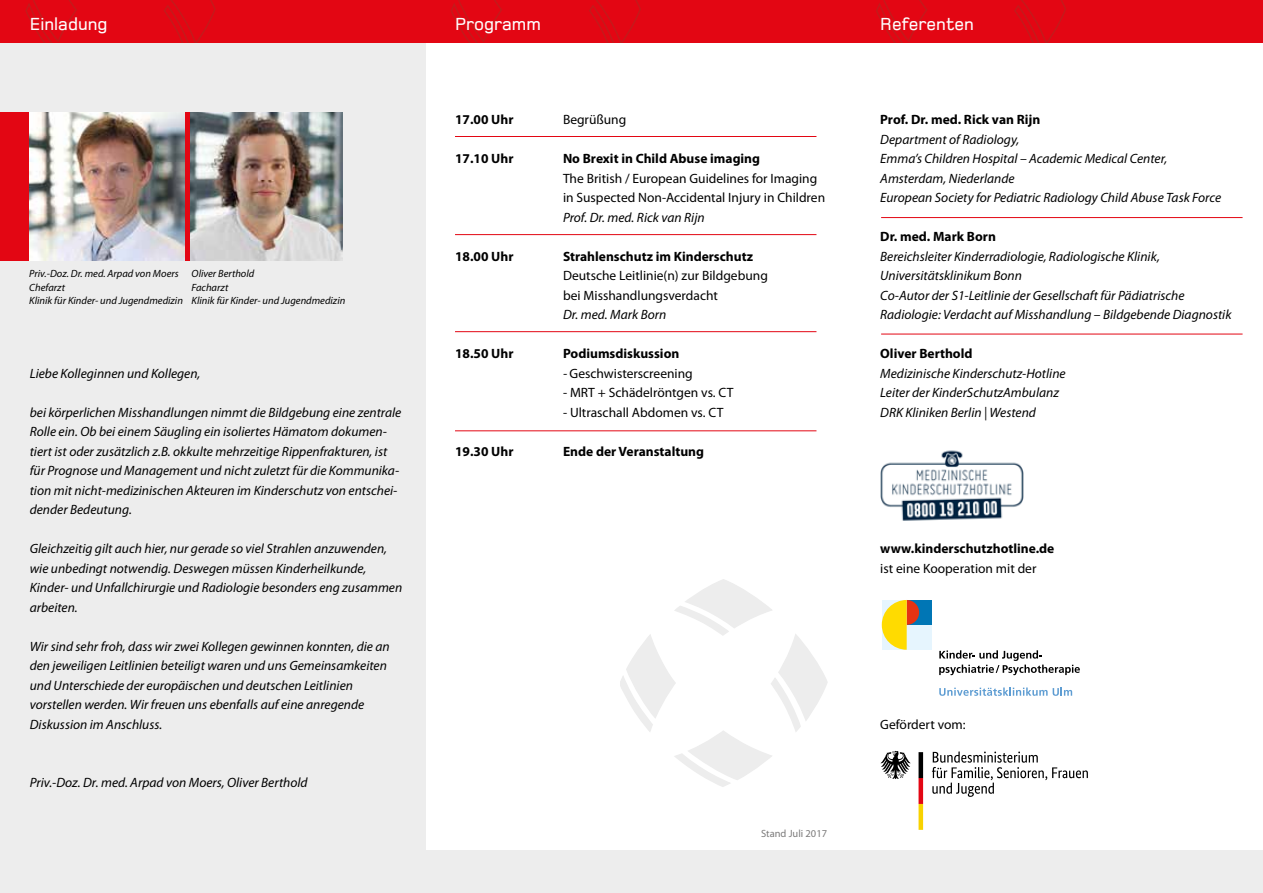
<style>
.page{position:relative;width:1263px;height:893px;background:#fff}
.page>*{position:absolute;margin:0;border:0;box-sizing:border-box;transform-origin:0 0}
.t1{font:500 18px "Foundry Monoline";color:#fff}
.t2{font:italic 13.5px/19.5px "Myriad Pro";color:#000}
.t3{font:13.5px/19.5px "Myriad Pro";color:#000}
.t4{font:700 13.5px "Myriad Pro";color:#000}
.t5{font:italic 10.5px/13.5px "Myriad Pro";color:#000}
.t6{font:10.5px "Myriad Pro";color:#7c7b7b}
.s1{font-style:italic}
</style>
<div class="page">
<div style="left:0;top:43px;width:425px;height:850px;background:#ededed"></div>
<div style="left:0;top:850px;width:1263px;height:43px;background:#ededed"></div>
<div style="left:0;top:0;width:1263px;height:43px;background:#e30613"></div>
<svg style="left:25px;top:0;width:52px;height:43px"></svg>
<svg style="left:164px;top:0;width:52px;height:43px"></svg>
<svg style="left:451px;top:0;width:51px;height:43px"></svg>
<svg style="left:589px;top:0;width:52px;height:43px"></svg>
<svg style="left:876px;top:0;width:52px;height:43px"></svg>
<svg style="left:1014px;top:0;width:52px;height:43px"></svg>
<div style="left:0;top:112px;width:190px;height:149px;background:#e30613"></div>
<div style="left:882px;top:600px;width:49px;height:50px;background:#e6f5fe"></div>
<div style="left:907px;top:600px;width:24px;height:25px;background:#0076b5"></div>
<svg style="left:882px;top:600px;width:37px;height:50px"></svg>
<svg style="left:939px;top:650px;width:141px;height:25px"></svg>
<svg style="left:939px;top:687px;width:108px;height:9px"></svg>
<svg style="left:1053px;top:687px;width:19px;height:9px"></svg>
<svg style="left:932px;top:751px;width:156px;height:46px"></svg>
<svg style="left:880px;top:751px;width:31px;height:28px"></svg>
<svg style="left:918px;top:752px;width:5px;height:78px"></svg>
<svg style="left:621px;top:579px;width:206px;height:208px"></svg>
<hr style="left:455px;top:331px;width:361px;height:1px;background:#e30613">
<hr style="left:455px;top:234px;width:361px;height:1px;background:#e30613">
<hr style="left:455px;top:431px;width:361px;height:1px;background:#e30613">
<hr style="left:455px;top:136px;width:361px;height:1px;background:#e30613">
<img style="left:29px;top:112px;width:155px;height:149px">
<img style="left:190px;top:112px;width:152px;height:149px">
<hr style="left:881px;top:217px;width:361px;height:1px;background:#e30613">
<hr style="left:881px;top:334px;width:361px;height:1px;background:#e30613">
<img style="left:880px;top:450px;width:144px;height:71px">
<h1 class="t1" style="left:30px;top:14px;width:79px">Einladung</h1>
<h1 class="t1" style="left:455px;top:14px;width:87px">Programm</h1>
<h1 class="t1" style="left:880px;top:14px;width:95px">Referenten</h1>
<p class="t5" style="left:29px;top:267px;width:155px">Priv.-Doz. Dr. med. Arpad von Moers<br>Chefarzt<br>Klinik für Kinder- und Jugendmedizin</p>
<p class="t5" style="left:192px;top:267px;width:155px">Oliver Berthold<br>Facharzt<br>Klinik für Kinder- und Jugendmedizin</p>
<p class="t2" style="left:30px;top:363px;width:172px">Liebe Kolleginnen und Kollegen,</p>
<p class="t2" style="left:30px;top:402px;width:373px">bei körperlichen Misshandlungen nimmt die Bildgebung eine zentrale Rolle ein. Ob bei einem Säugling ein isoliertes Hämatom dokumen&shy;tiert ist oder zusätzlich z.B. okkulte mehrzeitige Rippenfrakturen, ist für Prognose und Management und nicht zuletzt für die Kommunika&shy;tion mit nicht-medizinischen Akteuren im Kinderschutz von entschei&shy;dender Bedeutung.</p>
<p class="t2" style="left:30px;top:539px;width:374px">Gleichzeitig gilt auch hier, nur gerade so viel Strahlen anzuwenden, wie unbedingt notwendig. Deswegen müssen Kinderheilkunde, Kinder- und Unfallchirurgie und Radiologie besonders eng zusammen arbeiten.</p>
<p class="t2" style="left:30px;top:636px;width:361px">Wir sind sehr froh, dass wir zwei Kollegen gewinnen konnten, die an den jeweiligen Leitlinien beteiligt waren und uns Gemeinsamkeiten und Unterschiede der europäischen und deutschen Leitlinien vorstellen werden. Wir freuen uns ebenfalls auf eine anregende Diskussion im Anschluss.</p>
<p class="t2" style="left:30px;top:772px;width:279px">Priv.-Doz. Dr. med. Arpad von Moers, Oliver Berthold</p>
<p class="t4" style="left:455px;top:111px;width:60px">17.00 Uhr</p>
<p class="t3" style="left:563px;top:110px;width:65px">Begrüßung</p>
<p class="t4" style="left:455px;top:150px;width:60px">17.10 Uhr</p>
<p class="t4" style="left:563px;top:150px;width:199px">No Brexit in Child Abuse imaging</p>
<p class="t3" style="left:563px;top:168px;width:264px">The British / European Guidelines for Imaging in Suspected Non-Accidental Injury in Children</p>
<p class="t2" style="left:563px;top:207px;width:143px">Prof. Dr. med. Rick van Rijn</p>
<p class="t4" style="left:455px;top:247px;width:60px">18.00 Uhr</p>
<p class="t4" style="left:563px;top:247px;width:191px">Strahlenschutz im Kinderschutz</p>
<p class="t3" style="left:563px;top:266px;width:206px">Deutsche Leitlinie(n) zur Bildgebung bei Misshandlungsverdacht</p>
<p class="t2" style="left:563px;top:305px;width:105px">Dr. med. Mark Born</p>
<p class="t4" style="left:455px;top:345px;width:60px">18.50 Uhr</p>
<p class="t4" style="left:563px;top:345px;width:118px">Podiumsdiskussion</p>
<p class="t3" style="left:563px;top:363px;width:131px"><span class="s1">-</span> Geschwisterscreening</p>
<p class="t3" style="left:563px;top:383px;width:172px">- MRT + Schädelröntgen vs. CT</p>
<p class="t3" style="left:563px;top:402px;width:162px">- Ultraschall Abdomen vs. CT</p>
<p class="t4" style="left:455px;top:442px;width:60px">19.30 Uhr</p>
<p class="t4" style="left:563px;top:442px;width:143px">Ende der Veranstaltung</p>
<p class="t4" style="left:880px;top:111px;width:162px">Prof. Dr. med. Rick van Rijn</p>
<p class="t2" style="left:880px;top:129px;width:342px">Department of Radiology,<br>Emma’s Children Hospital – Academic Medical Center, Amsterdam, Niederlande<br>European Society for Pediatric Radiology Child Abuse Task Force</p>
<p class="t4" style="left:880px;top:228px;width:117px">Dr. med. Mark Born</p>
<p class="t2" style="left:880px;top:246px;width:353px">Bereichsleiter Kinderradiologie, Radiologische Klinik, Universitätsklinikum Bonn<br>Co-Autor der S1-Leitlinie der Gesellschaft für Pädiatrische Radiologie: Verdacht auf Misshandlung – Bildgebende Diagnostik</p>
<p class="t4" style="left:880px;top:345px;width:94px">Oliver Berthold</p>
<p class="t2" style="left:880px;top:363px;width:187px">Medizinische Kinderschutz-Hotline<br>Leiter der KinderSchutzAmbulanz<br>DRK Kliniken Berlin | Westend</p>
<p class="t4" style="left:880px;top:540px;width:176px">www.kinderschutzhotline.de</p>
<p class="t3" style="left:880px;top:558px;width:158px">ist eine Kooperation mit der</p>
<p class="t6" style="left:761px;top:827px;width:68px">Stand Juli 2017</p>
<p class="t3" style="left:880px;top:714px;width:87px">Gefördert vom:</p>
</div>
